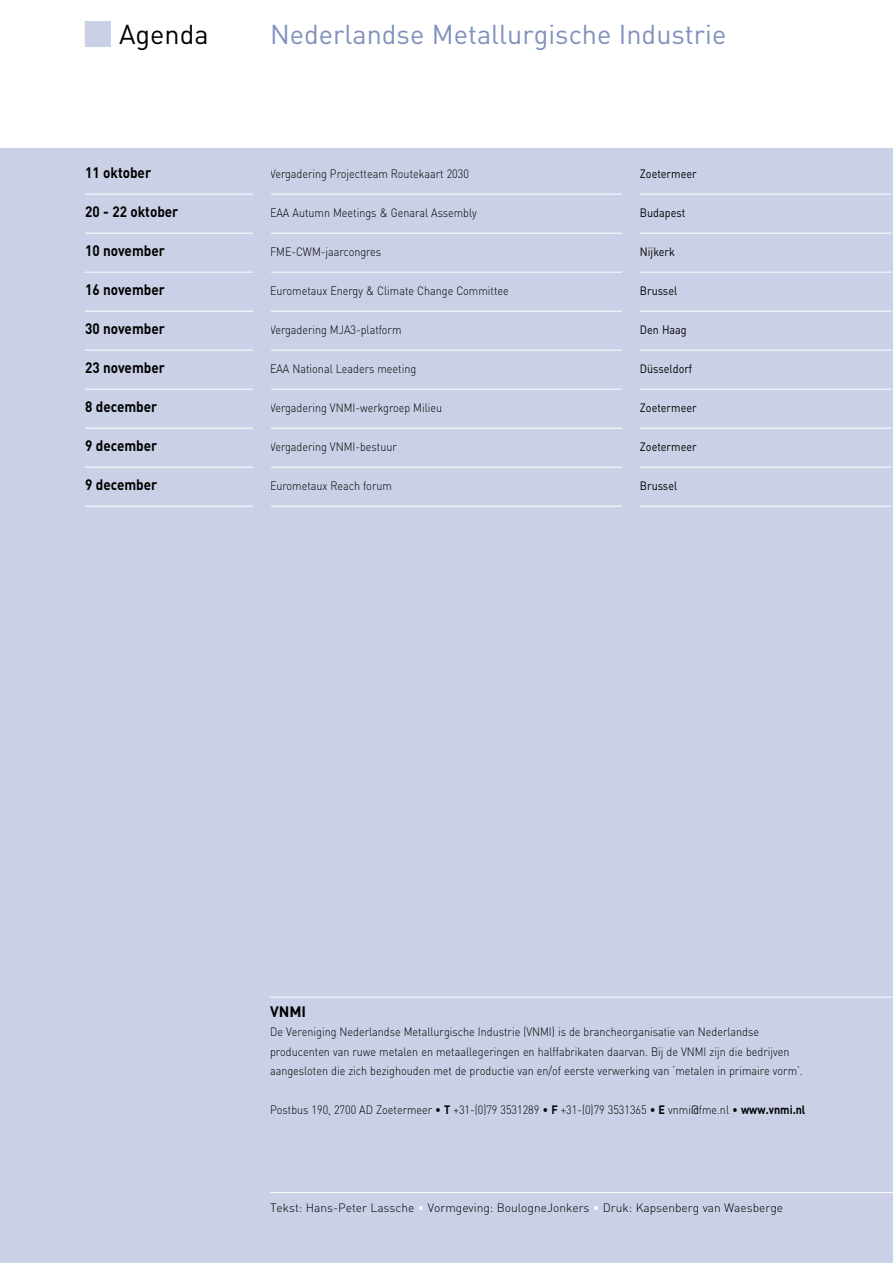
<style>
.page{position:relative;width:893px;height:1263px;background:#fff}
.page>*{position:absolute;margin:0;border:0;box-sizing:border-box;transform-origin:0 0}
.t1{font:27px "DIN";color:#8091be}
.t2{font:27px "DIN";color:#000}
.t3{font:700 15px "DIN";color:#000;scale:.9 1}
.t4{font:700 15px "DIN";color:#000}
.t5{font:300 12px/19.5px "DIN";color:#000;scale:.9 1}
.t6{font:300 12px "DIN";color:#000}
.t7{font:12px "DIN";color:#000;scale:.9 1}
.s1{font-weight:700}
.s2{font-weight:400}
.s3{color:#fff}
</style>
<div class="page">
<div style="left:0;top:149px;width:893px;height:1114px;background:#cad0e5"></div>
<hr style="left:85px;top:194px;width:807px;height:1px;background:#fff">
<hr style="left:85px;top:233px;width:807px;height:1px;background:#fff">
<hr style="left:85px;top:272px;width:807px;height:1px;background:#fff">
<hr style="left:85px;top:311px;width:807px;height:1px;background:#fff">
<hr style="left:85px;top:350px;width:807px;height:1px;background:#fff">
<hr style="left:85px;top:389px;width:807px;height:1px;background:#fff">
<hr style="left:85px;top:428px;width:807px;height:1px;background:#fff">
<hr style="left:85px;top:467px;width:807px;height:1px;background:#fff">
<hr style="left:85px;top:506px;width:807px;height:1px;background:#fff">
<div style="left:85px;top:21px;width:26px;height:26px;background:#cad0e5"></div>
<div style="left:623px;top:162px;width:17px;height:758px;background:#cad0e5"></div>
<div style="left:253px;top:162px;width:17px;height:758px;background:#cad0e5"></div>
<hr style="left:270px;top:997px;width:623px;height:1px;background:#fff">
<hr style="left:270px;top:1192px;width:623px;height:1px;background:#fff">
<h1 class="t2" style="left:119px;top:18px;width:91px">Agenda</h1>
<h1 class="t1" style="left:270px;top:18px;width:458px">Nederlandse Metallurgische Industrie</h1>
<p class="t3" style="left:85px;top:163px;width:75px">11 oktober</p>
<p class="t3" style="left:85px;top:202px;width:105px">20 - 22 oktober</p>
<p class="t3" style="left:85px;top:241px;width:90px">10 november</p>
<p class="t5" style="left:270px;top:164px;width:222px">Vergadering Projectteam Routekaart 2030</p>
<p class="t5" style="left:270px;top:203px;width:231px">EAA Autumn Meetings &amp; Genaral Assembly</p>
<p class="t5" style="left:270px;top:242px;width:125px">FME-CWM-jaarcongres</p>
<p class="t7" style="left:640px;top:166px;width:65px">Zoetermeer</p>
<p class="t7" style="left:640px;top:205px;width:52px">Budapest</p>
<p class="t7" style="left:640px;top:244px;width:40px">Nijkerk</p>
<p class="t3" style="left:85px;top:280px;width:90px">16 november</p>
<p class="t5" style="left:270px;top:281px;width:267px">Eurometaux Energy &amp; Climate Change Committee</p>
<p class="t7" style="left:640px;top:283px;width:43px">Brussel</p>
<p class="t3" style="left:85px;top:319px;width:90px">30 november</p>
<p class="t5" style="left:270px;top:320px;width:148px">Vergadering MJA3-platform</p>
<p class="t7" style="left:640px;top:322px;width:53px">Den Haag</p>
<p class="t3" style="left:85px;top:358px;width:90px">23 november</p>
<p class="t5" style="left:270px;top:359px;width:164px">EAA National Leaders meeting</p>
<p class="t7" style="left:640px;top:361px;width:60px">Düsseldorf</p>
<p class="t3" style="left:85px;top:397px;width:82px">8 december</p>
<p class="t3" style="left:85px;top:436px;width:82px">9 december</p>
<p class="t3" style="left:85px;top:475px;width:82px">9 december</p>
<p class="t5" style="left:270px;top:398px;width:193px">Vergadering VNMI-werkgroep Milieu</p>
<p class="t5" style="left:270px;top:437px;width:142px">Vergadering VNMI-bestuur</p>
<p class="t5" style="left:270px;top:476px;width:137px">Eurometaux Reach forum</p>
<p class="t7" style="left:640px;top:400px;width:65px">Zoetermeer</p>
<p class="t7" style="left:640px;top:439px;width:65px">Zoetermeer</p>
<p class="t7" style="left:640px;top:478px;width:43px">Brussel</p>
<p class="t4" style="left:270px;top:1001px;width:38px">VNMI</p>
<p class="t5" style="left:270px;top:1022px;width:593px">De Vereniging Nederlandse Metallurgische Industrie (VNMI) is de brancheorganisatie van Nederlandse producenten van ruwe metalen en metaallegeringen en halffabrikaten daarvan. Bij de VNMI zijn die bedrijven aangesloten die zich bezighouden met de productie van en/of eerste verwerking van ‘metalen in primaire vorm’.</p>
<p class="t5" style="left:270px;top:1100px;width:596px">Postbus 190, 2700 AD Zoetermeer • <span class="s1">T</span> +31-(0)79 3531289 • <span class="s1">F</span> +31-(0)79 3531365 • <span class="s1">E</span> vnmi<span class="s2">@</span>fme.nl • <span class="s1">www.vnmi.nl</span></p>
<p class="t6" style="left:270px;top:1200px;width:515px">Tekst: Hans-Peter Lassche <span class="s3">•</span> Vormgeving: BoulogneJonkers <span class="s3">•</span> Druk: Kapsenberg van Waesberge</p>
</div>
